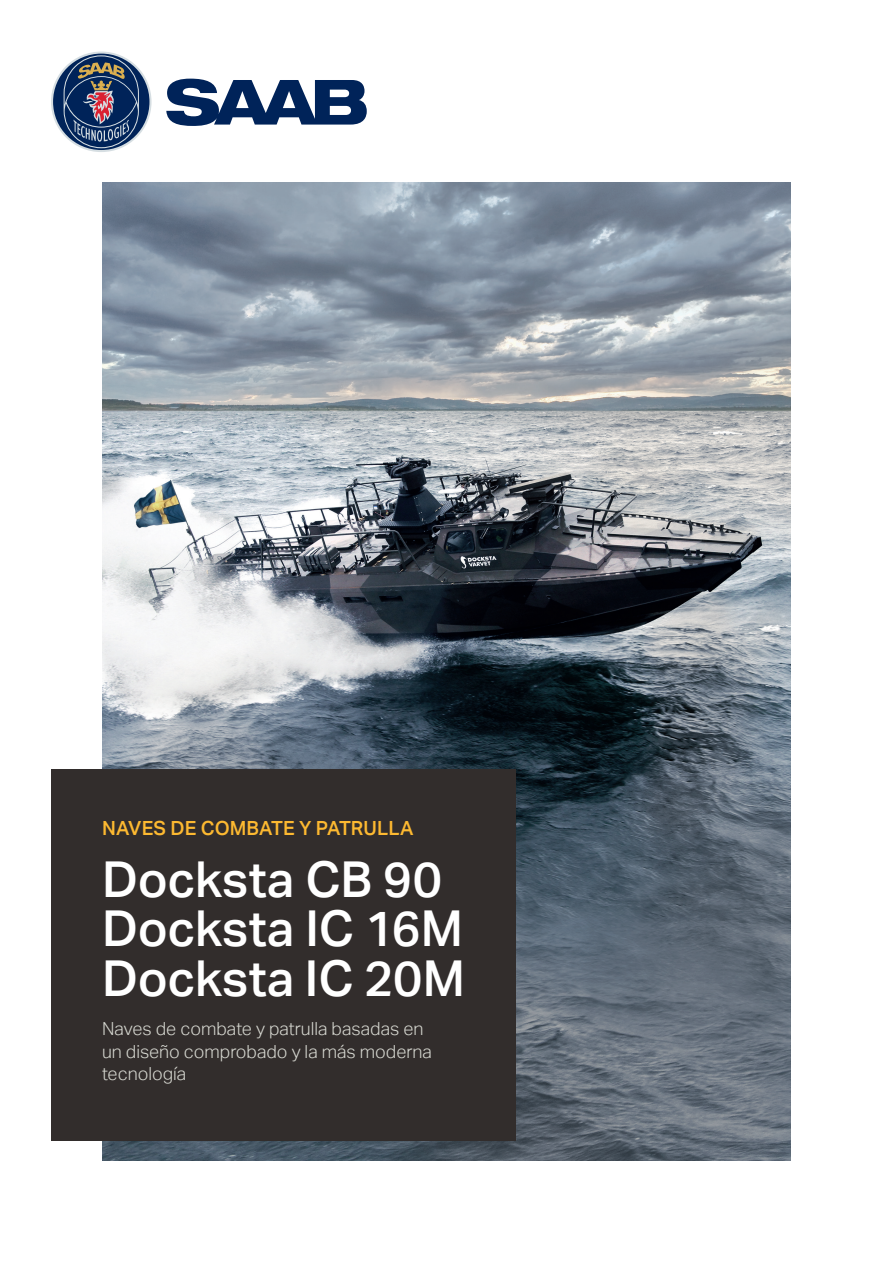
<style>
.page{position:relative;width:893px;height:1263px;background:#fff}
.page>*{position:absolute;margin:0;border:0;box-sizing:border-box;transform-origin:0 0}
.Headline_200_pkt{font:500 49.5px/49.5px "Aktiv Grotesk";letter-spacing:-.005em;color:#fff}
.Headline_200_pkt-2{font:500 19.5px "Aktiv Grotesk";letter-spacing:.005em;color:#fdb931}
.new_small_heading{font:300 18px/22.5px "Aktiv Grotesk";color:#d7d8d1}
</style>
<div class="page">
<img style="left:102px;top:183px;width:689px;height:978px">
<div style="left:51px;top:770px;width:465px;height:371px;background:#322d2c"></div>
<svg style="left:51px;top:52px;width:101px;height:100px"></svg>
<div style="left:53px;top:54px;width:96px;height:96px;background:#002359;border-radius:50%"></div>
<svg style="left:64px;top:55px;width:75px;height:93px"></svg>
<svg style="left:166px;top:79px;width:201px;height:47px"></svg>
<p class="Headline_200_pkt-2" style="left:102px;top:816px;width:313px">NAVES DE COMBATE Y PATRULLA</p>
<p class="Headline_200_pkt" style="left:102px;top:855px;width:364px">Docksta CB 90<br>Docksta IC 16M<br>Docksta IC 20M</p>
<p class="new_small_heading" style="left:102px;top:1018px;width:331px">Naves de combate y patrulla basadas en un diseño comprobado y la más moderna tecnología</p>
</div>
